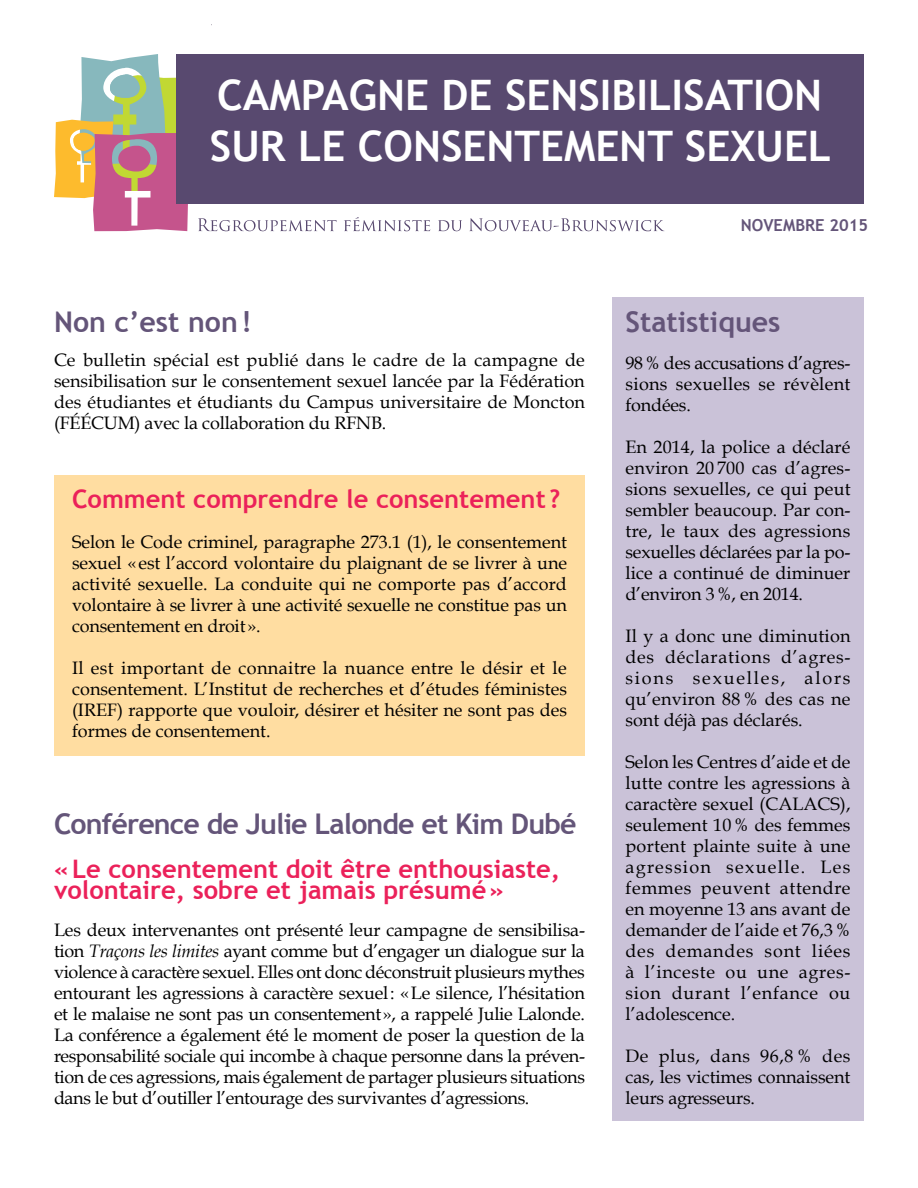
<style>
.page{position:relative;width:918px;height:1188px;background:#fff}
.page>*{position:absolute;margin:0;border:0;box-sizing:border-box;transform-origin:0 0}
.t1{font:700 42px/51px "Trebuchet MS";color:#fff}
.t2{font:700 28.5px "Trebuchet MS";letter-spacing:-.03em;color:#645579}
.t3{font:700 28.5px "Trebuchet MS";color:#645579}
.t4{font:700 25.5px/21px "Trebuchet MS";color:#eb215a}
.t5{font:18px/21px "Book Antiqua";letter-spacing:-.005em;color:#000;text-align:justify}
.t6{font:700 16.5px "Trebuchet MS";color:#645579}
.s1{font-style:italic}
</style>
<div class="page">
<div style="left:612px;top:297px;width:252px;height:823px;background:#cac2d8"></div>
<svg style="left:54px;top:54px;width:283px;height:177px"></svg>
<svg style="left:344px;top:217px;width:86px;height:14px"></svg>
<svg style="left:438px;top:220px;width:24px;height:11px"></svg>
<svg style="left:469px;top:218px;width:196px;height:13px"></svg>
<div style="left:176px;top:54px;width:688px;height:150px;background:#58496f"></div>
<div style="left:54px;top:476px;width:531px;height:280px;background:#ffdda1"></div>
<h1 class="t1" style="left:210px;top:70px;width:623px">CAMPAGNE DE SENSIBILISATION<br>SUR LE CONSENTEMENT SEXUEL</h1>
<h2 class="t3" style="left:54px;top:304px;width:199px">Non c’est non!</h2>
<p class="t5" style="left:54px;top:349px;width:533px">Ce bulletin spécial est publié dans le cadre de la campagne de sensibilisation sur le consentement sexuel lancée par la Fédération des étudiantes et étudiants du Campus universitaire de Moncton (FÉÉCUM) avec la collaboration du RFNB.</p>
<h3 class="t4" style="left:72px;top:488px;width:490px">Comment comprendre le consentement ?</h3>
<p class="t5" style="left:72px;top:531px;width:497px">Selon le Code criminel, paragraphe 273.1 (1), le consentement sexuel «est l’accord volontaire du plaignant de se livrer à une activité sexuelle. La conduite qui ne comporte pas d’accord volontaire à se livrer à une activité sexuelle ne constitue pas un consentement en droit».</p>
<p class="t5" style="left:72px;top:657px;width:497px">Il est important de connaitre la nuance entre le désir et le consentement. L’Institut de recherches et d’études féministes (IREF) rapporte que vouloir, désirer et hésiter ne sont pas des formes de consentement.</p>
<h2 class="t2" style="left:54px;top:806px;width:524px">Conférence de Julie Lalonde et Kim Dubé</h2>
<h3 class="t4" style="left:54px;top:858px;width:508px">«Le consentement doit être enthousiaste, volontaire, sobre et jamais présumé»</h3>
<p class="t5" style="left:54px;top:919px;width:533px">Les deux intervenantes ont présenté leur campagne de sensibilisa&shy;tion <span class="s1">Traçons les limites</span> ayant comme but d’engager un dialogue sur la violence à caractère sexuel. Elles ont donc déconstruit plusieurs mythes entourant les agressions à caractère sexuel: «Le silence, l’hésitation et le malaise ne sont pas un consentement», a rappelé Julie Lalonde.<br>La conférence a également été le moment de poser la question de la responsabilité sociale qui incombe à chaque personne dans la préven&shy;tion de ces agressions, mais également de partager plusieurs situations dans le but d’outiller l’entourage des survivantes d’agressions.</p>
<p class="t6" style="left:741px;top:215px;width:129px">NOVEMBRE 2015</p>
<h2 class="t3" style="left:626px;top:304px;width:157px">Statistiques</h2>
<p class="t5" style="left:626px;top:352px;width:227px">98% des accusations d’agres&shy;sions sexuelles se révèlent fondées.</p>
<p class="t5" style="left:626px;top:436px;width:227px">En 2014, la police a déclaré environ 20 700 cas d’agres&shy;sions sexuelles, ce qui peut sembler beaucoup. Par con&shy;tre, le taux des agressions sexuelles déclarées par la po&shy;lice a continué de diminuer d’environ 3%, en 2014.</p>
<p class="t5" style="left:626px;top:625px;width:227px">Il y a donc une diminution des déclarations d’agres&shy;sions sexuelles, alors qu’environ 88 % des cas ne sont déjà pas déclarés.</p>
<p class="t5" style="left:626px;top:751px;width:227px">Selon les Centres d’aide et de lutte contre les agressions à caractère sexuel (CALACS), seulement 10% des femmes portent plainte suite à une agression sexuelle. Les femmes peuvent attendre en moyenne 13 ans avant de demander de l’aide et 76,3% des demandes sont liées à l’inceste ou une agres&shy;sion durant l’enfance ou l’adolescence.</p>
<p class="t5" style="left:626px;top:1046px;width:227px">De plus, dans 96,8 % des cas, les victimes connaissent leurs agresseurs.</p>
</div>
